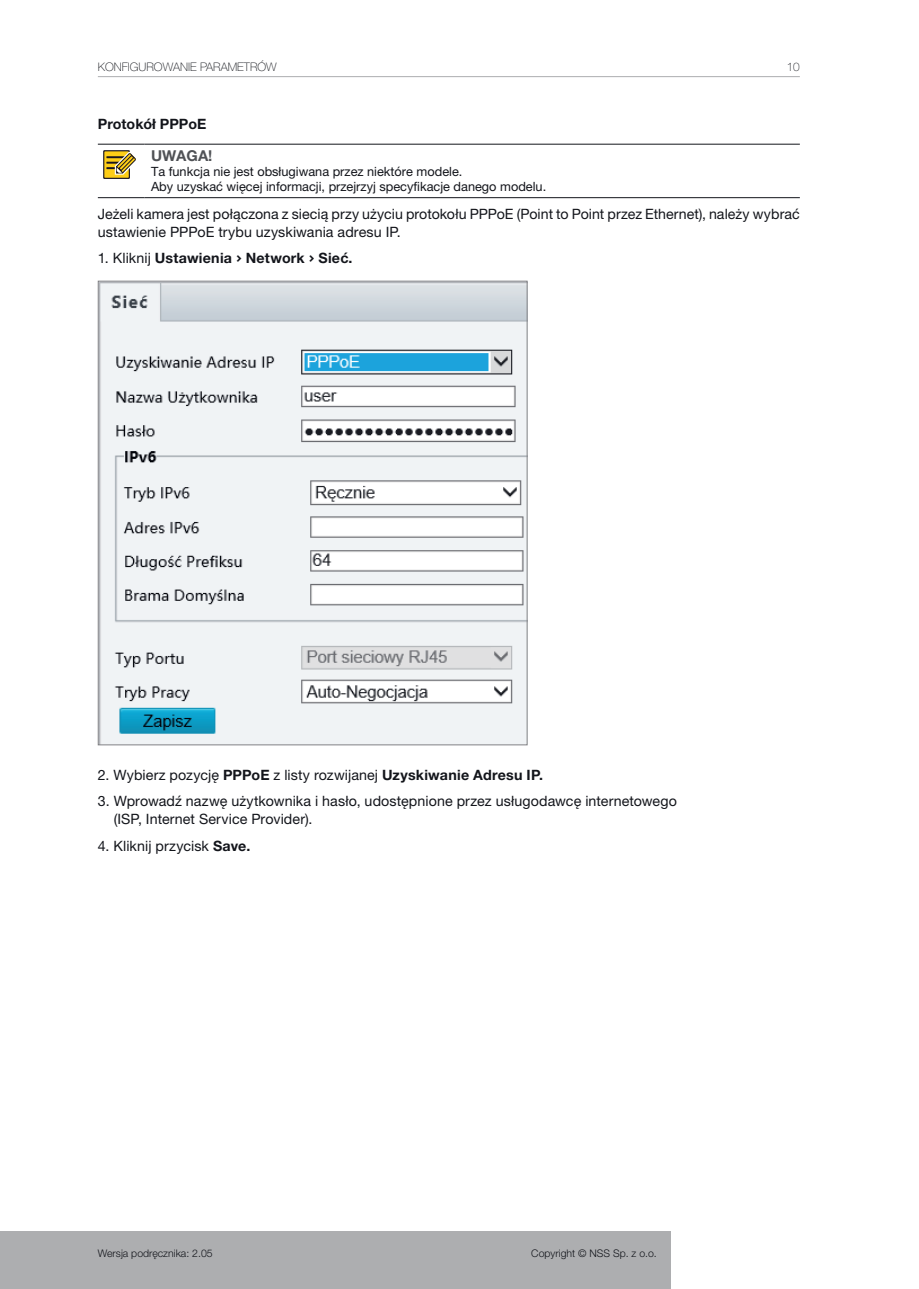
<style>
.page{position:relative;width:919px;height:1289px;background:#fff}
.page>*{position:absolute;margin:0;border:0;box-sizing:border-box;transform-origin:0 0}
.UWAGA{font:700 15px "Helvetica Neue LT Pro";color:#505256}
.t1{font:14.25px/18px "Helvetica Neue LT Pro";letter-spacing:.005em;color:#13151b}
.dzial_w_rozdziale{font:700 14.25px "Helvetica Neue LT Pro";letter-spacing:.01em;color:#13151b}
.Tekst_w_ramce{font:12.75px/15px "Helvetica Neue LT Pro";color:#13151b}
.t2{font:100 11.85px "Helvetica Neue LT Pro";color:#13151b}
.t3{font:300 10.5px "Helvetica Neue LT Pro";color:#13151b}
.s1{font-weight:400}
.s2{font-family:"Nexa";font-weight:800}
.s3{font-weight:700}
</style>
<div class="page">
<div style="left:0;top:1231px;width:670px;height:57px;background:#adaeb0"></div>
<hr style="left:98px;top:76px;width:701px;height:1px;background:#adaeb0">
<hr style="left:98px;top:144px;width:47px;height:1px;background:#13151b">
<hr style="left:145px;top:144px;width:654px;height:1px;background:#13151b">
<hr style="left:98px;top:197px;width:47px;height:1px;background:#13151b">
<hr style="left:145px;top:197px;width:654px;height:1px;background:#13151b">
<svg style="left:103px;top:150px;width:33px;height:29px"></svg>
<img style="left:100px;top:283px;width:425px;height:460px">
<p class="t2" style="left:98px;top:60px;width:180px">KONFIGUROWANIE PARAMETRÓW</p>
<p class="t2" style="left:786px;top:60px;width:15px">10</p>
<p class="dzial_w_rozdziale" style="left:98px;top:115px;width:110px">Protokół PPPoE</p>
<p class="UWAGA" style="left:151px;top:147px;width:63px">UWAGA!</p>
<p class="Tekst_w_ramce" style="left:151px;top:164px;width:396px">Ta funkcja nie jest obsługiwana przez niektóre modele.<br>Aby uzyskać więcej informacji, przejrzyj specyfikacje danego modelu.</p>
<p class="t1" style="left:98px;top:204px;width:703px">Jeżeli kamera jest połączona z siecią przy użyciu protokołu PPPoE (Point to Point przez Ethernet), należy wybrać ustawienie PPPoE trybu uzyskiwania adresu IP.</p>
<p class="dzial_w_rozdziale" style="left:98px;top:249px;width:256px"><span class="s1">1. Kliknij</span> Ustawienia <span class="s2">&gt;</span> Network <span class="s2">&gt;</span> Sieć.</p>
<p class="t1" style="left:98px;top:765px;width:447px">2. Wybierz pozycję <span class="s3">PPPoE</span> z listy rozwijanej <span class="s3">Uzyskiwanie Adresu IP.</span></p>
<p class="t1" style="left:114px;top:792px;width:564px;text-indent:-16px">3. Wprowadź nazwę użytkownika i hasło, udostępnione przez usługodawcę internetowego (ISP, Internet Service Provider).</p>
<p class="t1" style="left:98px;top:836px;width:154px">4. Kliknij przycisk <span class="s3">Save.</span></p>
<p class="t3" style="left:98px;top:1246px;width:116px">Wersja podręcznika: 2.05</p>
<p class="t3" style="left:531px;top:1246px;width:127px">Copyright © NSS Sp. z o.o.</p>
</div>
